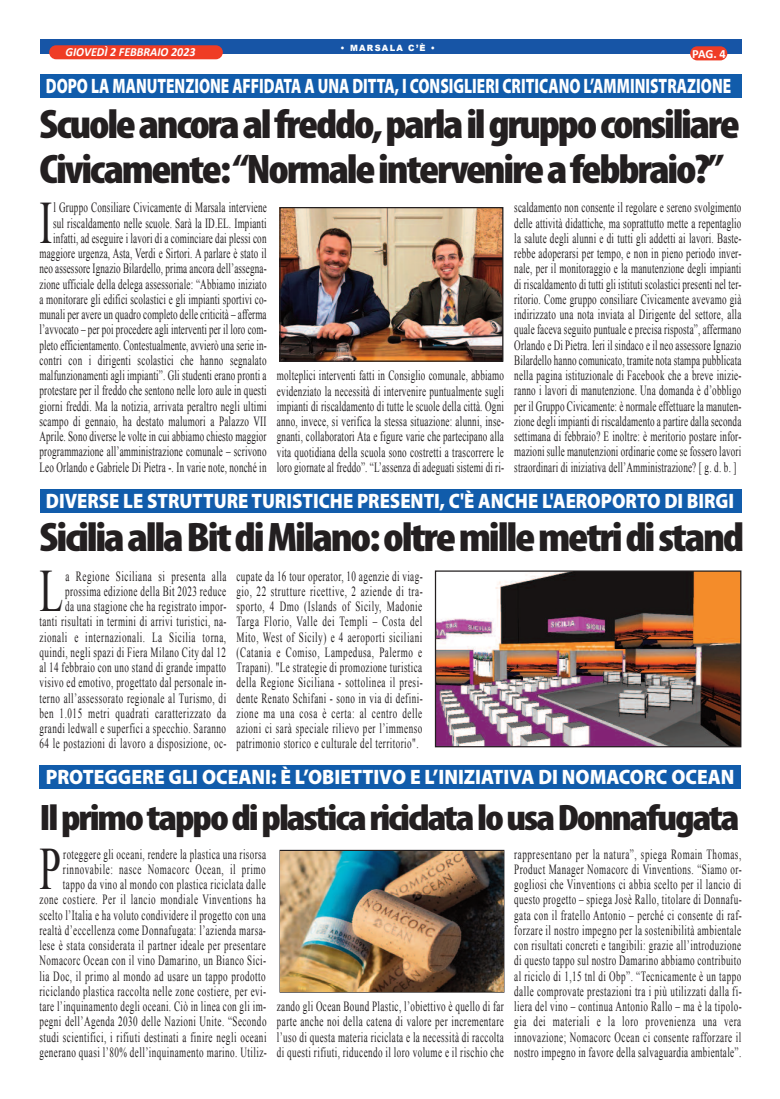
<style>
.page{position:relative;width:780px;height:1099px;background:#fff}
.page>*{position:absolute;margin:0;border:0;box-sizing:border-box;transform-origin:0 0}
.t1{font:60px "Times New Roman";color:#231f20;scale:.65 1}
.t2{font:900 condensed 41.5px/44.5px "Myriad Pro";letter-spacing:-.05em;color:#231f20;scale:1.1 1}
.t3{font:900 condensed 41.5px "Myriad Pro";letter-spacing:-.05em;color:#231f20;scale:1.11 1}
.t4{font:900 condensed 37px "Myriad Pro";letter-spacing:-.05em;color:#231f20;scale:1.13 1}
.t5{font:900 20.88px "Myriad Pro";color:#fff;scale:.73 1}
.t6{font:900 20.88px "Myriad Pro";color:#fff;scale:.89 1}
.t7{font:900 20.88px "Myriad Pro";color:#fff;scale:.93 1}
.t8{font:14px/15.2px "Times New Roman";letter-spacing:.04em;color:#231f20;text-align:justify;scale:.65 1}
.t9{font:14px/15.2px "Times New Roman";letter-spacing:.02em;color:#231f20;text-align:right;scale:.65 1}
.t10{font:700 12.5px "Calibri";color:#fff}
.t11{font:italic 700 12.38px "Calibri";color:#fff;scale:.96 1}
.t12{font:900 8.62px "Arial";letter-spacing:.15em;color:#fff;scale:.96 1}
</style>
<div class="page">
<div style="left:40px;top:39px;width:701px;height:14px;background:#1755a6"></div>
<div style="left:690px;top:46px;width:37px;height:14px;background:#ef3c25;border-radius:7px"></div>
<div style="left:49px;top:45px;width:174px;height:14px;background:#ef3c25;border-radius:7px"></div>
<div style="left:39px;top:764px;width:702px;height:24px;background:#115cab"></div>
<div style="left:279px;top:849px;width:225px;height:143px;border:1px solid #231f20"></div>
<img style="left:281px;top:851px;width:222px;height:140px">
<div style="left:40px;top:489px;width:701px;height:24px;background:#115cab"></div>
<img style="left:437px;top:572px;width:302px;height:173px">
<div style="left:435px;top:570px;width:306px;height:177px;border:1px solid #231f20"></div>
<div style="left:40px;top:74px;width:701px;height:23px;background:#115cab"></div>
<img style="left:281px;top:209px;width:220px;height:151px">
<div style="left:279px;top:207px;width:224px;height:155px;border:1px solid #231f20"></div>
<p class="t11" style="left:65px;top:47px;width:137px">GIOVEDÌ 2 FEBBRAIO 2023</p>
<p class="t12" style="left:340px;top:41px;width:100px">• MARSALA C’È •</p>
<p class="t10" style="left:692px;top:48px;width:35px">PAG. 4</p>
<h3 class="t5" style="left:46px;top:78px;width:940px">DOPO LA MANUTENZIONE AFFIDATA A UNA DITTA, I CONSIGLIERI CRITICANO L’AMMINISTRAZIONE</h3>
<h2 class="t2" style="left:40px;top:105px;width:638px">Scuoleancoraalfreddo,parlailgruppoconsiliare<br>Civicamente:“Normaleintervenireafebbraio?”</h2>
<p class="t9" style="left:39px;top:200px;width:351px">l Gruppo Consiliare Civicamente di Marsala interviene sul riscaldamento nelle scuole. Sarà la ID.EL. Impianti infatti, ad eseguire i lavori di a cominciare dai plessi con maggiore urgenza, Asta, Verdi e Sirtori. A parlare è stato il neo assessore Ignazio Bilardello, prima ancora dell’assegna&shy;zione ufficiale della delega assessoriale: “Abbiamo iniziato a monitorare gli edifici scolastici e gli impianti sportivi co&shy;munali per avere un quadro completo delle criticità – afferma l’avvocato – per poi procedere agli interventi per il loro com&shy;pleto efficientamento. Contestualmente, avvierò una serie in&shy;contri con i dirigenti scolastici che hanno segnalato malfunzionamenti agli impianti”. Gli studenti erano pronti a protestare per il freddo che sentono nelle loro aule in questi giorni freddi. Ma la notizia, arrivata peraltro negli ultimi scampo di gennaio, ha destato malumori a Palazzo VII Aprile. Sono diverse le volte in cui abbiamo chiesto maggior programmazione all’amministrazione comunale – scrivono Leo Orlando e Gabriele Di Pietra -. In varie note, nonché in</p>
<h1 class="t1" style="left:39px;top:189px;width:21px">I</h1>
<p class="t8" style="left:277px;top:368px;width:351px">molteplici interventi fatti in Consiglio comunale, abbiamo evidenziato la necessità di intervenire puntualmente sugli impianti di riscaldamento di tutte le scuole della città. Ogni anno, invece, si verifica la stessa situazione: alunni, inse&shy;gnanti, collaboratori Ata e figure varie che partecipano alla vita quotidiana della scuola sono costretti a trascorrere le loro giornate al freddo”. “L’assenza di adeguati sistemi di ri-</p>
<p class="t8" style="left:514px;top:200px;width:351px">scaldamento non consente il regolare e sereno svolgimento delle attività didattiche, ma soprattutto mette a repentaglio la salute degli alunni e di tutti gli addetti ai lavori. Baste&shy;rebbe adoperarsi per tempo, e non in pieno periodo inver&shy;nale, per il monitoraggio e la manutenzione degli impianti di riscaldamento di tutti gli istituti scolastici presenti nel ter&shy;ritorio. Come gruppo consiliare Civicamente avevamo già indirizzato una nota inviata al Dirigente del settore, alla quale faceva seguito puntuale e precisa risposta”, affermano Orlando e Di Pietra. Ieri il sindaco e il neo assessore Ignazio Bilardello hanno comunicato, tramite nota stampa pubblicata nella pagina istituzionale di Facebook che a breve inizie&shy;ranno i lavori di manutenzione. Una domanda è d’obbligo per il Gruppo Civicamente: è normale effettuare la manuten&shy;zione degli impianti di riscaldamento a partire dalla seconda settimana di febbraio? E inoltre: è meritorio postare infor&shy;mazioni sulle manutenzioni ordinarie come se fossero lavori straordinari di iniziativa dell’Amministrazione? [ g. d. b. ]</p>
<h3 class="t6" style="left:46px;top:493px;width:775px">DIVERSE LE STRUTTURE TURISTICHE PRESENTI, C'È ANCHE L'AEROPORTO DI BIRGI</h3>
<h2 class="t3" style="left:40px;top:522px;width:636px">SiciliaallaBitdiMilano:oltremillemetridistand</h2>
<p class="t8" style="left:39px;top:568px;width:289px;text-align:right">a Regione Siciliana si presenta alla prossima edizione della Bit 2023 reduce<br>da una stagione che ha registrato impor-<br>tanti risultati in termini di arrivi turistici, na&shy;zionali e internazionali. La Sicilia torna, quindi, negli spazi di Fiera Milano City dal 12 al 14 febbraio con uno stand di grande impatto visivo ed emotivo, progettato dal personale in&shy;terno all’assessorato regionale al Turismo, di ben 1.015 metri quadrati caratterizzato da grandi ledwall e superfici a specchio. Saranno 64 le postazioni di lavoro a disposizione, oc-</p>
<p class="t8" style="left:236px;top:568px;width:288px">cupate da 16 tour operator, 10 agenzie di viag&shy;gio, 22 strutture ricettive, 2 aziende di tra&shy;sporto, 4 Dmo (Islands of Sicily, Madonie Targa Florio, Valle dei Templi – Costa del Mito, West of Sicily) e 4 aeroporti siciliani (Catania e Comiso, Lampedusa, Palermo e Trapani). "Le strategie di promozione turistica della Regione Siciliana - sottolinea il presi&shy;dente Renato Schifani - sono in via di defini&shy;zione ma una cosa è certa: al centro delle azioni ci sarà speciale rilievo per l’immenso patrimonio storico e culturale del territorio".</p>
<h1 class="t1" style="left:39px;top:557px;width:38px">L</h1>
<h3 class="t7" style="left:46px;top:768px;width:742px">PROTEGGERE GLI OCEANI: È L’OBIETTIVO E L’INIZIATIVA DI NOMACORC OCEAN</h3>
<h3 class="t4" style="left:39px;top:804px;width:621px">IlprimotappodiplasticariciclatalousaDonnafugata</h3>
<p class="t8" style="left:39px;top:846px;width:351px;text-align:right">roteggere gli oceani, rendere la plastica una risorsa rinnovabile: nasce Nomacorc Ocean, il primo tappo da vino al mondo con plastica riciclata dalle<br>zone costiere. Per il lancio mondiale Vinventions ha scelto l’Italia e ha voluto condividere il progetto con una realtà d’eccellenza come Donnafugata: l’azienda marsa&shy;lese è stata considerata il partner ideale per presentare Nomacorc Ocean con il vino Damarino, un Bianco Sici&shy;lia Doc, il primo al mondo ad usare un tappo prodotto riciclando plastica raccolta nelle zone costiere, per evi&shy;tare l’inquinamento degli oceani. Ciò in linea con gli im&shy;pegni dell’Agenda 2030 delle Nazioni Unite. “Secondo studi scientifici, i rifiuti destinati a finire negli oceani generano quasi l’80% dell’inquinamento marino. Utiliz-</p>
<h1 class="t1" style="left:39px;top:835px;width:35px">P</h1>
<p class="t8" style="left:277px;top:998px;width:351px">zando gli Ocean Bound Plastic, l’obiettivo è quello di far parte anche noi della catena di valore per incrementare l’uso di questa materia riciclata e la necessità di raccolta di questi rifiuti, riducendo il loro volume e il rischio che</p>
<p class="t8" style="left:514px;top:846px;width:351px">rappresentano per la natura”, spiega Romain Thomas, Product Manager Nomacorc di Vinventions. “Siamo or&shy;gogliosi che Vinventions ci abbia scelto per il lancio di questo progetto – spiega Josè Rallo, titolare di Donnafu&shy;gata con il fratello Antonio – perché ci consente di raf&shy;forzare il nostro impegno per la sostenibilità ambientale con risultati concreti e tangibili: grazie all’introduzione di questo tappo sul nostro Damarino abbiamo contribuito al riciclo di 1,15 tnl di Obp”. “Tecnicamente è un tappo dalle comprovate prestazioni tra i più utilizzati dalla fi&shy;liera del vino – continua Antonio Rallo – ma è la tipolo&shy;gia dei materiali e la loro provenienza una vera innovazione; Nomacorc Ocean ci consente rafforzare il nostro impegno in favore della salvaguardia ambientale”.</p>
</div>
